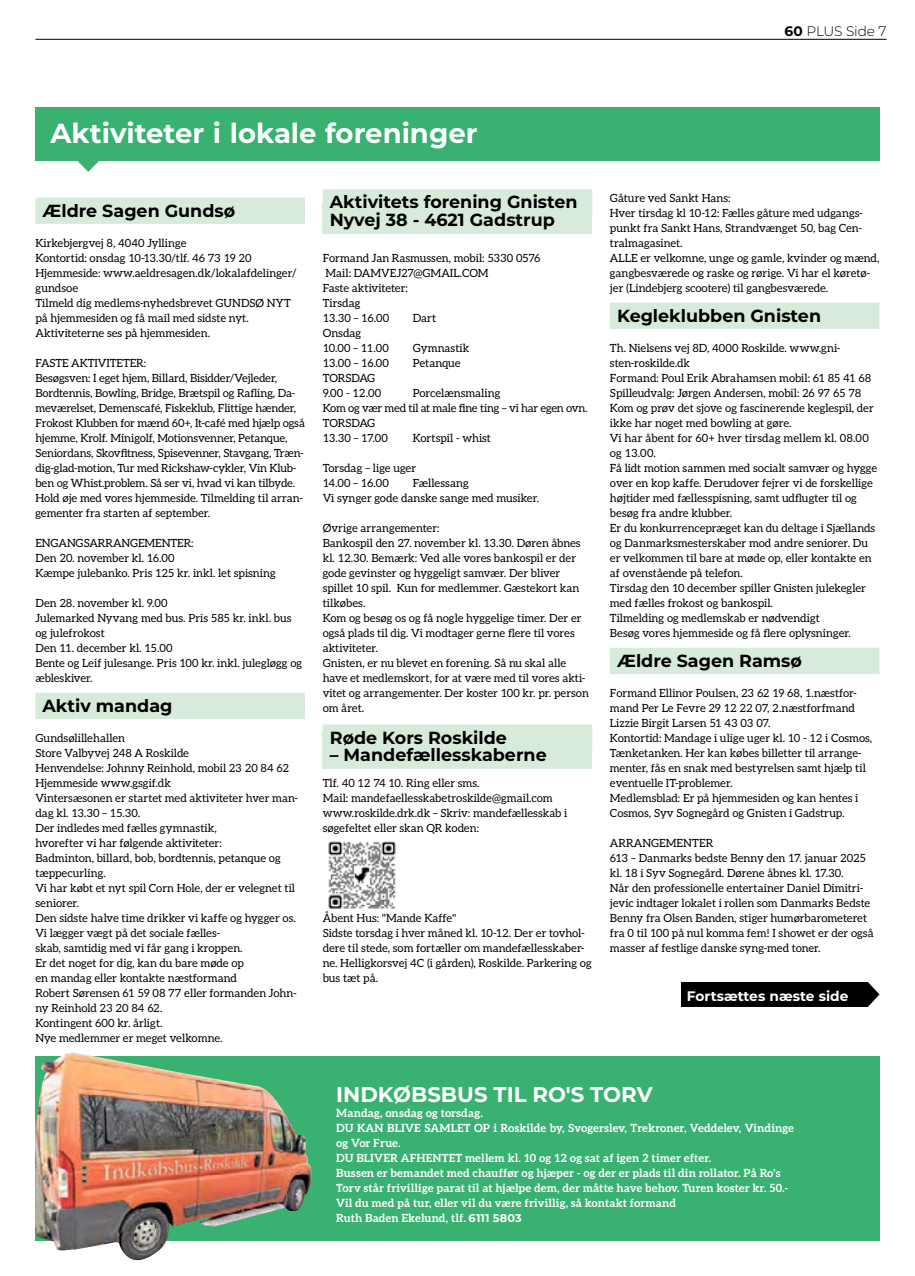
<style>
.page{position:relative;width:915px;height:1276px;background:#fff}
.page>*{position:absolute;margin:0;border:0;box-sizing:border-box;transform-origin:0 0}
.t1{font:700 27.5px "Montserrat";color:#fff}
.t2{font:700 21.25px "Montserrat";color:#fff}
.t3{font:700 17.5px/17.5px "Montserrat";color:#000}
.t4{font:700 13.75px "Montserrat";color:#fff}
.t5{font:300 13.75px "Montserrat";letter-spacing:-.015em;color:#000}
.t6{font:11.25px/15px "Aleo";color:#000}
.t7{font:700 11.25px/15px "Aleo";letter-spacing:.01em;color:#fff}
.s1{font-weight:700}
.s2{font-family:"Montserrat"}
</style>
<div class="page">
<div style="left:322px;top:203px;width:270px;height:30px;background:#d8ebda"></div>
<div style="left:322px;top:731px;width:270px;height:38px;background:#d8ebda"></div>
<hr style="left:35px;top:39px;width:851px;height:1px;background:#000">
<div style="left:35px;top:198px;width:270px;height:26px;background:#d8ebda"></div>
<div style="left:35px;top:693px;width:270px;height:26px;background:#d8ebda"></div>
<div style="left:322px;top:189px;width:270px;height:26px;background:#d8ebda"></div>
<div style="left:322px;top:724px;width:270px;height:26px;background:#d8ebda"></div>
<img style="left:328px;top:841px;width:68px;height:68px">
<div style="left:609px;top:303px;width:270px;height:26px;background:#d8ebda"></div>
<div style="left:609px;top:648px;width:270px;height:26px;background:#d8ebda"></div>
<div style="left:35px;top:107px;width:844px;height:53px;background:#38b171"></div>
<svg style="left:76px;top:160px;width:25px;height:12px"></svg>
<div style="left:35px;top:1056px;width:844px;height:184px;background:#38b171"></div>
<img style="left:35px;top:1052px;width:279px;height:209px">
<div style="left:681px;top:982px;width:186px;height:25px;background:#000"></div>
<svg style="left:867px;top:982px;width:12px;height:25px"></svg>
<p class="t5" style="left:784px;top:22px;width:103px"><span class="s1">60</span> PLUS Side 7</p>
<h1 class="t1" style="left:50px;top:113px;width:428px">Aktiviteter i lokale foreninger</h1>
<h3 class="t3" style="left:43px;top:201px;width:194px">Ældre Sagen Gundsø</h3>
<p class="t6" style="left:35px;top:235px;width:263px">Kirkebjergvej 8, 4040 Jyllinge<br>Kontortid: onsdag 10-13.30/tlf. 46 73 19 20<br>Hjemmeside: www.aeldresagen.dk/lokalafdelinger/ gundsoe<br>Tilmeld dig medlems-nyhedsbrevet GUNDSØ NYT på hjemmesiden og få mail med sidste nyt.<br>Aktiviteterne ses på hjemmesiden.</p>
<p class="t6" style="left:35px;top:355px;width:271px">FASTE AKTIVITETER:<br>Besøgsven: I eget hjem, Billard, Bisidder/Vejleder, Bordtennis, Bowling, Bridge, Brætspil og Rafling, Da&shy;meværelset, Demenscafé, Fiskeklub, Flittige hænder, Frokost Klubben for mænd 60+, It-café med hjælp også hjemme, Krolf. Minigolf, Motionsvenner, Petanque, Seniordans, Skovfitness, Spisevenner, Stavgang, Træn&shy;dig-glad-motion, Tur med Rickshaw-cykler, Vin Klub&shy;ben og Whist.problem. Så ser vi, hvad vi kan tilbyde.<br>Hold øje med vores hjemmeside. Tilmelding til arran&shy;gementer fra starten af september.</p>
<p class="t6" style="left:35px;top:535px;width:242px">ENGANGSARRANGEMENTER:<br>Den 20. november kl. 16.00<br>Kæmpe julebanko. Pris 125 kr. inkl. let spisning</p>
<p class="t6" style="left:35px;top:595px;width:268px">Den 28. november kl. 9.00<br>Julemarked Nyvang med bus. Pris 585 kr. inkl. bus og julefrokost<br>Den 11. december kl. 15.00<br>Bente og Leif julesange. Pris 100 kr. inkl. julegløgg og æbleskiver.</p>
<h3 class="t3" style="left:43px;top:696px;width:131px">Aktiv mandag</h3>
<p class="t6" style="left:35px;top:730px;width:264px">Gundsølillehallen<br>Store Valbyvej 248 A Roskilde<br>Henvendelse: Johnny Reinhold, mobil 23 20 84 62<br>Hjemmeside www.gsgif.dk<br>Vintersæsonen er startet med aktiviteter hver man&shy;dag kl. 13.30 – 15.30.<br>Der indledes med fælles gymnastik,<br>hvorefter vi har følgende aktiviteter:<br>Badminton, billard, bob, bordtennis, petanque og tæppecurling.<br>Vi har købt et nyt spil Corn Hole, der er velegnet til seniorer.<br>Den sidste halve time drikker vi kaffe og hygger os.<br>Vi lægger vægt på det sociale fælles-<br>skab, samtidig med vi får gang i kroppen.<br>Er det noget for dig, kan du bare møde op<br>en mandag eller kontakte næstformand<br>Robert Sørensen 61 59 08 77 eller formanden John&shy;ny Reinhold 23 20 84 62.<br>Kontingent 600 kr. årligt.<br>Nye medlemmer er meget velkomne.</p>
<h3 class="t3" style="left:330px;top:192px;width:249px">Aktivitets forening Gnisten<br>Nyvej 38 - 4621 Gadstrup</h3>
<p class="t6" style="left:322px;top:250px;width:219px">Formand Jan Rasmussen, mobil: 5330 0576<br>Mail: DAMVEJ27@GMAIL.COM<br>Faste aktiviteter:<br>Tirsdag<br>13.30 – 16.00</p>
<p class="t6" style="left:412px;top:310px;width:25px">Dart</p>
<p class="t6" style="left:322px;top:325px;width:68px">Onsdag<br>10.00 – 11.00</p>
<p class="t6" style="left:412px;top:340px;width:58px">Gymnastik</p>
<p class="t6" style="left:322px;top:355px;width:68px">13.00 – 16.00</p>
<p class="t6" style="left:412px;top:355px;width:49px">Petanque</p>
<p class="t6" style="left:322px;top:370px;width:60px">TORSDAG<br>9.00 - 12.00</p>
<p class="t6" style="left:322px;top:385px;width:266px;text-indent:90px">Porcelænsmaling<br>Kom og vær med til at male fine ting – vi har egen ovn.<br>TORSDAG<br>13.30 – 17.00</p>
<p class="t6" style="left:412px;top:430px;width:80px">Kortspil - whist</p>
<p class="t6" style="left:322px;top:460px;width:95px">Torsdag – lige uger<br>14.00 – 16.00</p>
<p class="t6" style="left:322px;top:475px;width:218px;text-indent:90px">Fællessang<br>Vi synger gode danske sange med musiker.</p>
<p class="t6" style="left:322px;top:520px;width:267px">Øvrige arrangementer:<br>Bankospil den 27. november kl. 13.30. Døren åbnes kl. 12.30. Bemærk: Ved alle vores bankospil er der gode gevinster og hyggeligt samvær. Der bliver spillet 10 spil. Kun for medlemmer. Gæstekort kan tilkøbes.<br>Kom og besøg os og få nogle hyggelige timer. Der er også plads til dig. Vi modtager gerne flere til vores aktiviteter.<br>Gnisten, er nu blevet en forening. Så nu skal alle have et medlemskort, for at være med til vores akti&shy;vitet og arrangementer. Der koster 100 kr. pr. person om året.</p>
<h3 class="t3" style="left:330px;top:728px;width:178px">Røde Kors Roskilde</h3>
<h3 class="t3" style="left:330px;top:745px;width:218px">– Mandefællesskaberne</h3>
<p class="t6" style="left:322px;top:775px;width:246px">Tlf. 40 12 74 10. Ring eller sms.<br>Mail: mandefaellesskabetroskilde@gmail.com www.roskilde.drk.dk – Skriv: mandefællesskab i søgefeltet eller skan QR koden:</p>
<p class="t6" style="left:322px;top:910px;width:270px">Åbent Hus: "Mande Kaffe"<br>Sidste torsdag i hver måned kl. 10-12. Der er tovhol&shy;dere til stede, som fortæller om mandefællesskaber&shy;ne. Helligkorsvej 4C (i gården), Roskilde. Parkering og bus tæt på.</p>
<p class="t6" style="left:609px;top:190px;width:271px">Gåture ved Sankt Hans:<br>Hver tirsdag kl 10-12: Fælles gåture med udgangs&shy;punkt fra Sankt Hans, Strandvænget 50, bag Cen&shy;tralmagasinet.<br>ALLE er velkomne, unge og gamle, kvinder og mænd, gangbesværede og raske og rørige. Vi har el køretø&shy;jer (Lindebjerg scootere) til gangbesværede.</p>
<h3 class="t3" style="left:617px;top:306px;width:205px">Kegleklubben Gnisten</h3>
<p class="t6" style="left:609px;top:340px;width:268px">Th. Nielsens vej 8D, 4000 Roskilde. www.gni&shy;sten-roskilde.dk<br>Formand: Poul Erik Abrahamsen mobil: 61 85 41 68<br>Spilleudvalg: Jørgen Andersen, mobil: 26 97 65 78<br>Kom og prøv det sjove og fascinerende keglespil, der ikke har noget med bowling at gøre.<br>Vi har åbent for 60+ hver tirsdag mellem kl. 08.00 og 13.00.<br>Få lidt motion sammen med socialt samvær og hygge over en kop kaffe. Derudover fejrer vi de forskellige højtider med fællesspisning, samt udflugter til og besøg fra andre klubber.<br>Er du konkurrencepræget kan du deltage i Sjællands og Danmarksmesterskaber mod andre seniorer. Du er velkommen til bare at møde op, eller kontakte en af ovenstående på telefon.<br>Tirsdag den 10 december spiller Gnisten julekegler med fælles frokost og bankospil.<br>Tilmelding og medlemskab er nødvendigt<br>Besøg vores hjemmeside og få flere oplysninger.</p>
<h3 class="t3" style="left:617px;top:651px;width:186px">Ældre Sagen Ramsø</h3>
<p class="t6" style="left:609px;top:685px;width:264px">Formand Ellinor Poulsen, 23 62 19 68, 1.næstfor&shy;mand Per Le Fevre 29 12 22 07, 2.næstforfmand Lizzie Birgit Larsen 51 43 03 07.<br>Kontortid: Mandage i ulige uger kl. 10 - 12 i Cosmos, Tænketanken. Her kan købes billetter til arrange&shy;menter, fås en snak med bestyrelsen samt hjælp til eventuelle IT-problemer.<br>Medlemsblad: Er på hjemmesiden og kan hentes i Cosmos, Syv Sognegård og Gnisten i Gadstrup.</p>
<p class="t6" style="left:609px;top:835px;width:265px">ARRANGEMENTER<br>613 – Danmarks bedste Benny den 17. januar 2025 kl. 18 i Syv Sognegård. Dørene åbnes kl. 17.30.<br>Når den professionelle entertainer Daniel Dimitri&shy;jevic indtager lokalet i rollen som Danmarks Bedste Benny fra Olsen Banden, stiger humørbarometeret fra 0 til 100 på nul komma fem! I showet er der også masser af festlige danske syng-med toner.</p>
<p class="t4" style="left:686px;top:986px;width:163px">Fortsættes næste side</p>
<h2 class="t2" style="left:336px;top:1079px;width:318px">INDKØBSBUS TIL RO'S TORV</h2>
<p class="t7" style="left:336px;top:1105px;width:459px">Mandag, onsdag og torsdag.<br>DU KAN BLIVE SAMLET OP i Roskilde by, Svogerslev, Trekroner, Veddelev, Vindinge og Vor Frue.<br>DU BLIVER AFHENTET mellem kl. 10 og 12 og sat af igen 2 timer efter.<br>Bussen er bemandet med chauffør og hjæper - og der er plads til din rollator. På Ro's Torv står frivillige parat til at hjælpe dem, der måtte have behov. Turen koster kr. 50.- Vil du med på tur, eller vil du være frivillig, så kontakt formand<br>Ruth Baden Ekelund, tlf. <span class="s2">6111 5803</span></p>
</div>
